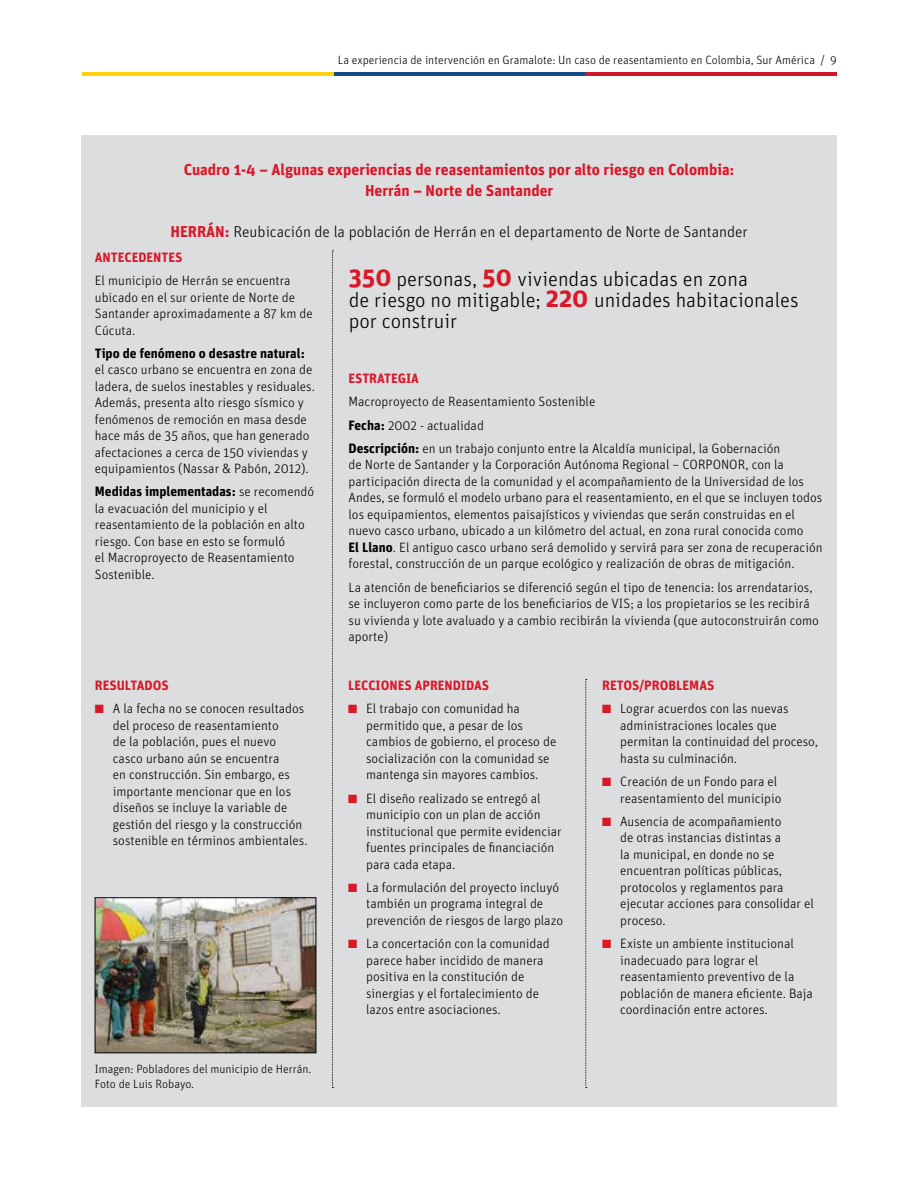
<style>
.page{position:relative;width:918px;height:1188px;background:#fff}
.page>*{position:absolute;margin:0;border:0;box-sizing:border-box;transform-origin:0 0}
.t1{font:300 21px/21px "Unit";color:#000}
.t2{font:700 15.75px/21px "Unit";color:#d9182a;text-align:center}
.t3{font:300 15.75px "Unit";color:#000}
.t4{font:300 13.5px/16.5px "Unit";color:#000}
.t5{font:700 13.5px "Unit";color:#d9182a}
.t6{font:700 13.5px "Unit";color:#000}
.t7{font:300 12px/15px "Unit";color:#000}
.s1{font-weight:700;color:#d9182a}
.s2{font-weight:700}
.s3{color:#d9182a}
.s4{font-weight:700;font-size:25.5px;color:#d9182a}
</style>
<div class="page">
<hr style="left:82px;top:72px;width:252px;height:4px;background:#fad30c">
<hr style="left:334px;top:72px;width:251px;height:4px;background:#134a89">
<hr style="left:585px;top:72px;width:252px;height:4px;background:#cb1b2b">
<div style="left:81px;top:135px;width:756px;height:972px;background:#dcddde"></div>
<img style="left:97px;top:900px;width:217px;height:151px">
<div style="left:95px;top:898px;width:221px;height:155px;border:1px solid #000"></div>
<svg style="left:332px;top:251px;width:2px;height:837px"></svg>
<svg style="left:585px;top:679px;width:2px;height:409px"></svg>
<p class="t7" style="left:338px;top:52px;width:501px">La experiencia de intervención en Gramalote: Un caso de reasentamiento en Colombia, Sur América / 9</p>
<p class="t2" style="left:184px;top:158px;width:552px">Cuadro 1‑4 – Algunas experiencias de reasentamientos por alto riesgo en Colombia:<br>Herrán – Norte de Santander</p>
<p class="t3" style="left:170px;top:221px;width:579px"><span class="s1">HERRÁN:</span> Reubicación de la población de Herrán en el departamento de Norte de Santander</p>
<p class="t5" style="left:95px;top:249px;width:89px">ANTECEDENTES</p>
<p class="t4" style="left:95px;top:272px;width:219px">El municipio de Herrán se encuentra ubicado en el sur oriente de Norte de<br>Santander aproximadamente a 87 km de<br>Cúcuta.</p>
<p class="t6" style="left:95px;top:345px;width:212px">Tipo de fenómeno o desastre natural:</p>
<p class="t4" style="left:95px;top:361px;width:222px">el casco urbano se encuentra en zona de ladera, de suelos inestables y residuales.<br>Además, presenta alto riesgo sísmico y fenómenos de remoción en masa desde hace más de 35 años, que han generado afectaciones a cerca de 150 viviendas y equipamientos (Nassar &amp; Pabón, 2012).</p>
<p class="t4" style="left:95px;top:483px;width:221px"><span class="s2">Medidas implementadas:</span> se recomendó la evacuación del municipio y el reasentamiento de la población en alto riesgo. Con base en esto se formuló<br>el Macroproyecto de Reasentamiento<br>Sostenible.</p>
<p class="t5" style="left:95px;top:677px;width:75px">RESULTADOS</p>
<p class="t4" style="left:113px;top:700px;width:196px;text-indent:-18px"><span class="s3">■</span> A la fecha no se conocen resultados del proceso de reasentamiento<br>de la población, pues el nuevo casco urbano aún se encuentra<br>en construcción. Sin embargo, es importante mencionar que en los diseños se incluye la variable de gestión del riesgo y la construcción sostenible en términos ambientales.</p>
<p class="t7" style="left:95px;top:1061px;width:218px">Imagen: Pobladores del municipio de Herrán.<br>Foto de Luis Robayo.</p>
<h1 class="t1" style="left:349px;top:267px;width:451px"><span class="s4">350</span> personas, <span class="s4">50</span> viviendas ubicadas en zona<br>de riesgo no mitigable; <span class="s4">220</span> unidades habitacionales por construir</h1>
<p class="t5" style="left:349px;top:370px;width:72px">ESTRATEGIA</p>
<p class="t4" style="left:349px;top:390px;width:433px;line-height:23.2px">Macroproyecto de Reasentamiento Sostenible<br><span class="s2">Fecha:</span> 2002 - actualidad<br><span class="s2">Descripción:</span> en un trabajo conjunto entre la Alcaldía municipal, la Gobernación</p>
<p class="t4" style="left:349px;top:456px;width:476px">de Norte de Santander y la Corporación Autónoma Regional – CORPONOR, con la participación directa de la comunidad y el acompañamiento de la Universidad de los Andes, se formuló el modelo urbano para el reasentamiento, en el que se incluyen todos los equipamientos, elementos paisajísticos y viviendas que serán construidas en el nuevo casco urbano, ubicado a un kilómetro del actual, en zona rural conocida como<br><span class="s2">El Llano</span>. El antiguo casco urbano será demolido y servirá para ser zona de recuperación forestal, construcción de un parque ecológico y realización de obras de mitigación.</p>
<p class="t4" style="left:349px;top:578px;width:472px">La atención de beneficiarios se diferenció según el tipo de tenencia: los arrendatarios, se incluyeron como parte de los beneficiarios de VIS; a los propietarios se les recibirá su vivienda y lote avaluado y a cambio recibirán la vivienda (que autoconstruirán como aporte)</p>
<p class="t5" style="left:348px;top:677px;width:143px">LECCIONES APRENDIDAS</p>
<p class="t4" style="left:366px;top:700px;width:192px;text-indent:-18px"><span class="s3">■</span> El trabajo con comunidad ha permitido que, a pesar de los cambios de gobierno, el proceso de socialización con la comunidad se mantenga sin mayores cambios.</p>
<p class="t4" style="left:366px;top:789px;width:197px;text-indent:-18px"><span class="s3">■</span> El diseño realizado se entregó al municipio con un plan de acción institucional que permite evidenciar fuentes principales de financiación para cada etapa.</p>
<p class="t4" style="left:366px;top:879px;width:198px;text-indent:-18px"><span class="s3">■</span> La formulación del proyecto incluyó también un programa integral de prevención de riesgos de largo plazo</p>
<p class="t4" style="left:366px;top:935px;width:185px;text-indent:-18px"><span class="s3">■</span> La concertación con la comunidad parece haber incidido de manera positiva en la constitución de sinergias y el fortalecimiento de lazos entre asociaciones.</p>
<p class="t5" style="left:602px;top:677px;width:114px">RETOS/PROBLEMAS</p>
<p class="t4" style="left:620px;top:700px;width:199px;text-indent:-18px"><span class="s3">■</span> Lograr acuerdos con las nuevas administraciones locales que permitan la continuidad del proceso, hasta su culminación.</p>
<p class="t4" style="left:602px;top:773px;width:181px;text-align:right"><span class="s3">■</span> Creación de un Fondo para el reasentamiento del municipio</p>
<p class="t4" style="left:620px;top:813px;width:195px;text-indent:-18px"><span class="s3">■</span> Ausencia de acompañamiento<br>de otras instancias distintas a<br>la municipal, en donde no se encuentran políticas públicas, protocolos y reglamentos para ejecutar acciones para consolidar el proceso.</p>
<p class="t4" style="left:620px;top:935px;width:194px;text-indent:-18px"><span class="s3">■</span> Existe un ambiente institucional inadecuado para lograr el reasentamiento preventivo de la población de manera eficiente. Baja coordinación entre actores.</p>
</div>
